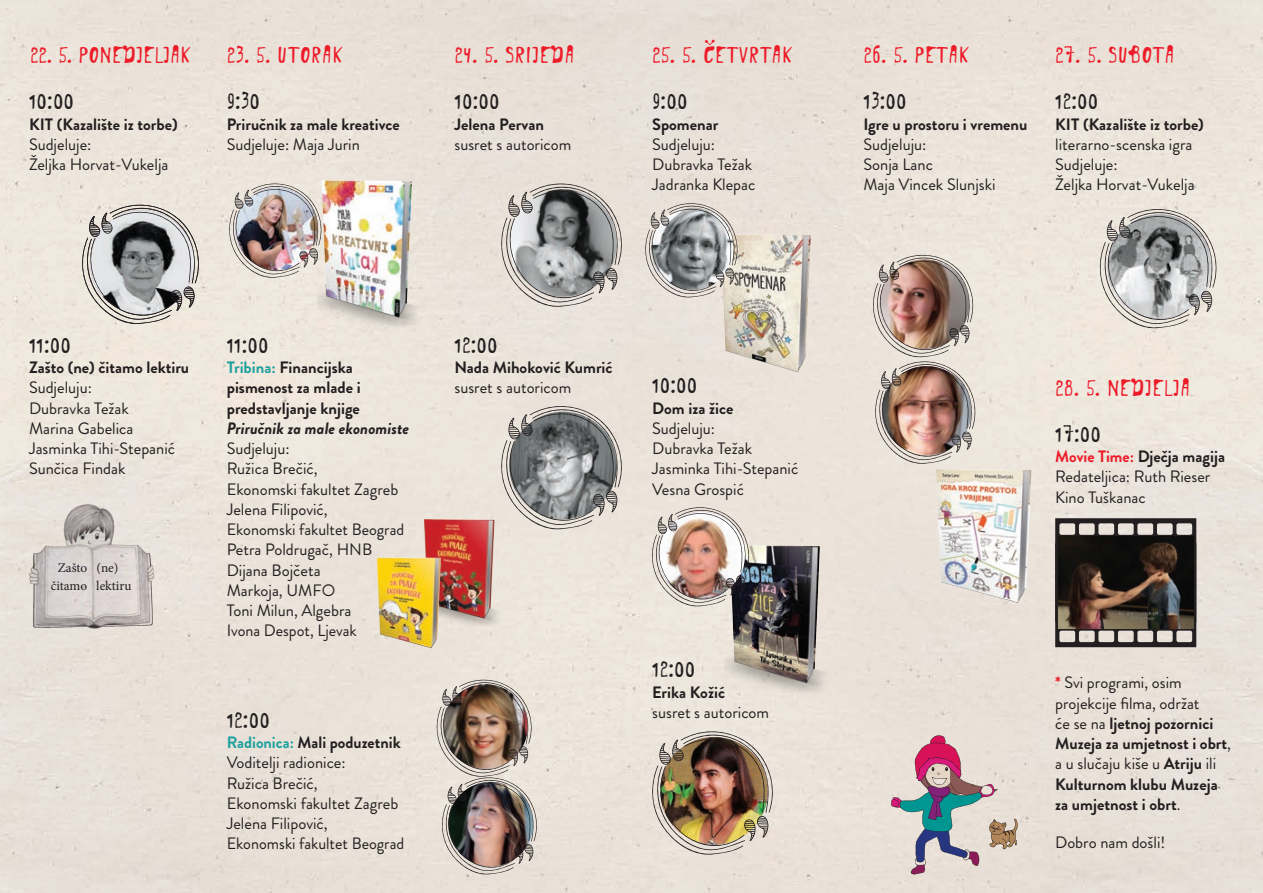
<style>
.page{position:relative;width:1263px;height:893px;background:#eae2da}
.page>*{position:absolute;margin:0;border:0;box-sizing:border-box;transform-origin:0 0}
.t1{font:25.5px "London";color:#ee1b29}
.t2{font:25.5px "London";color:#231f20}
.Tekst{font:16.5px "Brandon Grotesque";color:#231f20}
.Tekst-2{font:700 16.5px/20.2px "Brandon Grotesque";color:#231f20}
.Naslov{font:13.35px "Minion Pro";letter-spacing:-.005em;color:#231f20}
.s1{color:#1fa19e}
.s2{font-style:italic}
.s3{color:#ee1b29}
.s4{font-weight:400}
</style>
<div class="page">
<svg style="left:1097px;top:207px;width:123px;height:121px;background:#b8b6b3"></svg>
<img style="left:871px;top:253px;width:107px;height:211px">
<img style="left:435px;top:678px;width:104px;height:196px">
<img style="left:917px;top:458px;width:133px;height:163px">
<svg style="left:499px;top:404px;width:126px;height:125px;background:#a09f9c"></svg>
<svg style="left:499px;top:182px;width:126px;height:125px;background:#a9a7a4"></svg>
<img style="left:410px;top:511px;width:98px;height:120px">
<img style="left:364px;top:550px;width:90px;height:104px">
<img style="left:317px;top:171px;width:111px;height:158px">
<svg style="left:80px;top:203px;width:122px;height:121px;background:#b0afac"></svg>
<img style="left:227px;top:182px;width:97px;height:96px">
<img style="left:725px;top:536px;width:110px;height:158px">
<img style="left:716px;top:226px;width:111px;height:158px">
<svg style="left:643px;top:202px;width:97px;height:96px;background:#abaaa7"></svg>
<img style="left:650px;top:506px;width:102px;height:100px">
<img style="left:649px;top:730px;width:127px;height:125px">
<svg style="left:1055px;top:518px;width:141px;height:129px;background:#797370"></svg>
<img style="left:1058px;top:537px;width:135px;height:92px">
<p class="t1" style="left:30px;top:39px;width:162px">22. 5. PONEDJELJAK</p>
<p class="t1" style="left:227px;top:39px;width:118px">23. 5. UTORAK</p>
<p class="t1" style="left:454px;top:39px;width:122px">24. 5. SRIJEDA</p>
<p class="t1" style="left:652px;top:39px;width:142px">25. 5. ČETVRTAK</p>
<p class="t1" style="left:863px;top:39px;width:107px">26. 5. PETAK</p>
<p class="t1" style="left:1055px;top:39px;width:121px">27. 5. SUBOTA</p>
<p class="t2" style="left:29px;top:86px;width:47px">10:00</p>
<p class="Tekst-2" style="left:29px;top:114px;width:150px">KIT (Kazalište iz torbe)</p>
<p class="Tekst" style="left:29px;top:133px;width:64px">Sudjeluje:</p>
<p class="Tekst" style="left:29px;top:153px;width:141px">Željka Horvat-Vukelja</p>
<p class="t2" style="left:227px;top:86px;width:35px">9:30</p>
<p class="Tekst-2" style="left:227px;top:114px;width:174px">Priručnik za male kreativce</p>
<p class="Tekst" style="left:227px;top:133px;width:135px">Sudjeluje: Maja Jurin</p>
<p class="t2" style="left:454px;top:86px;width:47px">10:00</p>
<p class="Tekst-2" style="left:454px;top:114px;width:91px">Jelena Pervan</p>
<p class="Tekst" style="left:454px;top:133px;width:118px">susret s autoricom</p>
<p class="t2" style="left:652px;top:86px;width:37px">9:00</p>
<p class="Tekst-2" style="left:652px;top:114px;width:68px">Spomenar</p>
<p class="Tekst" style="left:652px;top:133px;width:64px">Sudjeluju:</p>
<p class="Tekst" style="left:652px;top:153px;width:101px">Dubravka Težak</p>
<p class="Tekst" style="left:652px;top:173px;width:105px">Jadranka Klepac</p>
<p class="t2" style="left:29px;top:329px;width:44px">11:00</p>
<p class="Tekst-2" style="left:29px;top:358px;width:162px">Zašto (ne) čitamo lektiru</p>
<p class="Tekst" style="left:29px;top:376px;width:64px">Sudjeluju:</p>
<p class="Tekst" style="left:29px;top:397px;width:101px">Dubravka Težak</p>
<p class="Tekst" style="left:29px;top:417px;width:106px">Marina Gabelica</p>
<p class="Tekst" style="left:29px;top:437px;width:148px">Jasminka Tihi-Stepanić</p>
<p class="Tekst" style="left:29px;top:457px;width:98px">Sunčica Findak</p>
<p class="Naslov" style="left:58px;top:559px;width:62px">Zašto (ne)</p>
<p class="Naslov" style="left:51px;top:577px;width:82px">čitamo lektiru</p>
<p class="t2" style="left:227px;top:329px;width:44px">11:00</p>
<p class="Tekst-2" style="left:227px;top:358px;width:184px"><span class="s1">Tribina:</span> Financijska pismenost za mlade i predstavljanje knjige<br><span class="s2">Priručnik za male ekonomiste</span></p>
<p class="Tekst" style="left:227px;top:437px;width:64px">Sudjeluju:</p>
<p class="Tekst" style="left:227px;top:457px;width:92px">Ružica Brečić,</p>
<p class="Tekst" style="left:227px;top:478px;width:173px">Ekonomski fakultet Zagreb</p>
<p class="Tekst" style="left:227px;top:498px;width:102px">Jelena Filipović,</p>
<p class="Tekst" style="left:227px;top:518px;width:179px">Ekonomski fakultet Beograd</p>
<p class="Tekst" style="left:227px;top:538px;width:147px">Petra Poldrugač, HNB</p>
<p class="Tekst" style="left:227px;top:559px;width:95px">Dijana Bojčeta</p>
<p class="Tekst" style="left:227px;top:579px;width:110px">Markoja, UMFO</p>
<p class="Tekst" style="left:227px;top:599px;width:126px">Toni Milun, Algebra</p>
<p class="Tekst" style="left:227px;top:619px;width:132px">Ivona Despot, Ljevak</p>
<p class="t2" style="left:227px;top:704px;width:45px">12:00</p>
<p class="Tekst-2" style="left:227px;top:732px;width:175px"><span class="s1">Radionica:</span> Mali poduzetnik</p>
<p class="Tekst" style="left:227px;top:751px;width:120px">Voditelji radionice:</p>
<p class="Tekst" style="left:227px;top:771px;width:92px">Ružica Brečić,</p>
<p class="Tekst" style="left:227px;top:792px;width:173px">Ekonomski fakultet Zagreb</p>
<p class="Tekst" style="left:227px;top:812px;width:102px">Jelena Filipović,</p>
<p class="Tekst" style="left:227px;top:832px;width:179px">Ekonomski fakultet Beograd</p>
<p class="t2" style="left:454px;top:329px;width:45px">12:00</p>
<p class="Tekst-2" style="left:454px;top:358px;width:160px">Nada Mihoković Kumrić</p>
<p class="Tekst" style="left:454px;top:376px;width:118px">susret s autoricom</p>
<p class="t2" style="left:652px;top:370px;width:47px">10:00</p>
<p class="Tekst-2" style="left:652px;top:398px;width:83px">Dom iza žice</p>
<p class="Tekst" style="left:652px;top:417px;width:64px">Sudjeluju:</p>
<p class="Tekst" style="left:652px;top:437px;width:101px">Dubravka Težak</p>
<p class="Tekst" style="left:652px;top:457px;width:148px">Jasminka Tihi-Stepanić</p>
<p class="Tekst" style="left:652px;top:478px;width:93px">Vesna Grospić</p>
<p class="t2" style="left:652px;top:654px;width:45px">12:00</p>
<p class="Tekst-2" style="left:652px;top:682px;width:74px">Erika Kožić</p>
<p class="Tekst" style="left:652px;top:701px;width:118px">susret s autoricom</p>
<p class="t2" style="left:863px;top:86px;width:45px">13:00</p>
<p class="Tekst-2" style="left:863px;top:114px;width:165px">Igre u prostoru i vremenu</p>
<p class="Tekst" style="left:863px;top:133px;width:64px">Sudjeluju:</p>
<p class="Tekst" style="left:863px;top:153px;width:71px">Sonja Lanc</p>
<p class="Tekst" style="left:863px;top:173px;width:134px">Maja Vincek Slunjski</p>
<p class="t2" style="left:1055px;top:86px;width:45px">12:00</p>
<p class="Tekst-2" style="left:1055px;top:114px;width:150px">KIT (Kazalište iz torbe)</p>
<p class="Tekst" style="left:1055px;top:133px;width:139px">literarno-scenska igra</p>
<p class="Tekst" style="left:1055px;top:153px;width:64px">Sudjeluje:</p>
<p class="Tekst" style="left:1055px;top:173px;width:141px">Željka Horvat-Vukelja</p>
<p class="t1" style="left:1055px;top:372px;width:137px">28. 5. NEDJELJA</p>
<p class="t2" style="left:1055px;top:418px;width:48px">17:00</p>
<p class="Tekst-2" style="left:1055px;top:447px;width:171px"><span class="s3">Movie Time:</span> Dječja magija</p>
<p class="Tekst" style="left:1055px;top:465px;width:157px">Redateljica: Ruth Rieser</p>
<p class="Tekst" style="left:1055px;top:486px;width:92px">Kino Tuškanac</p>
<p class="Tekst-2" style="left:1055px;top:673px;width:177px"><span class="s3">*</span> <span class="s4">Svi programi, osim projekcije filma, održat<br>će se na</span> ljetnoj pozornici<br>Muzeja za umjetnost i obrt<span class="s4">, a u slučaju kiše u</span> Atriju <span class="s4">ili<br></span>Kulturnom klubu Muzeja za umjetnost i obrt<span class="s4">.</span></p>
<p class="Tekst" style="left:1055px;top:831px;width:112px">Dobro nam došli!</p>
</div>
